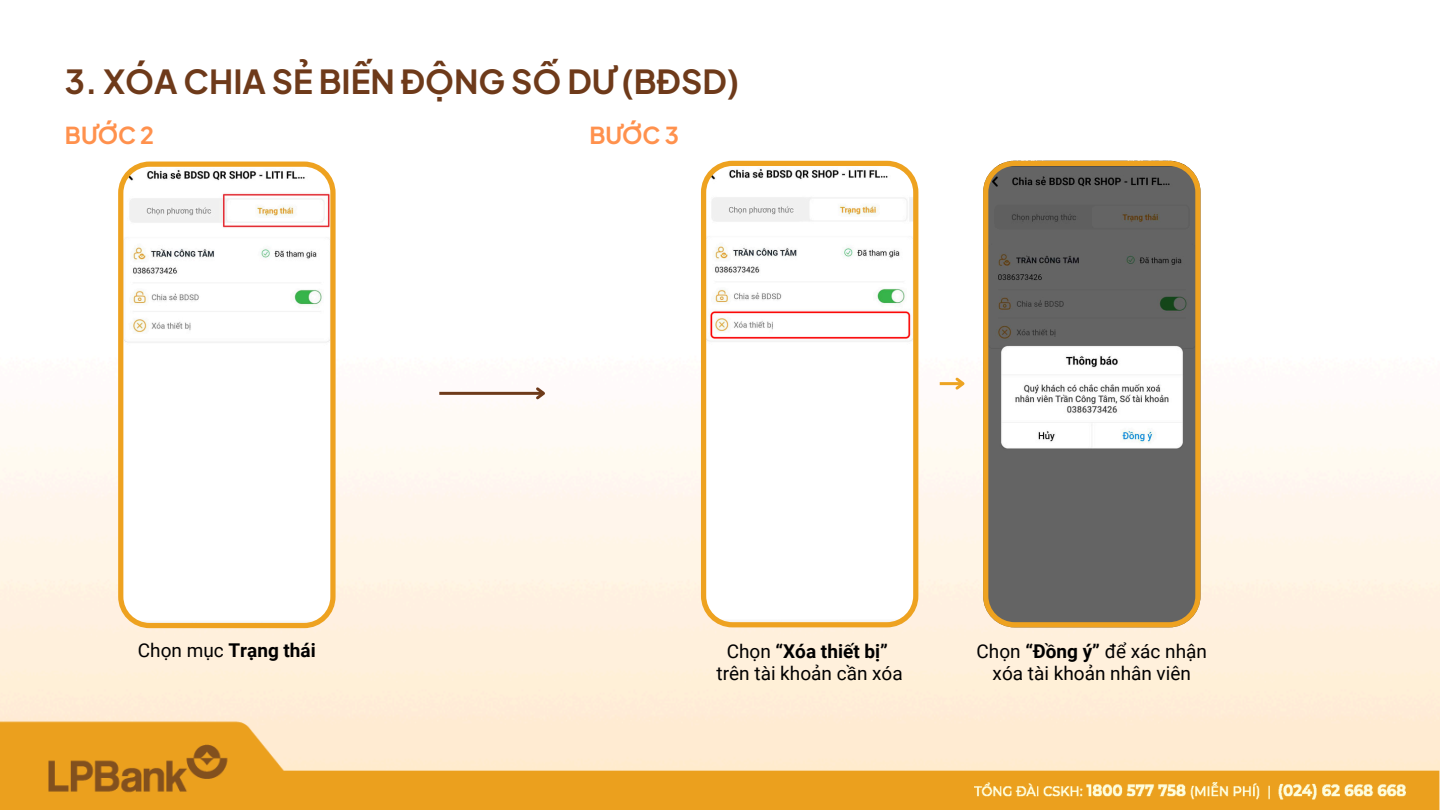
<style>
.page{position:relative;width:1440px;height:810px;background:#fff}
.page>*{position:absolute;margin:0;border:0;box-sizing:border-box;transform-origin:0 0}
.t1{font:700 33px "Plus Jakarta Sans";color:#6e3a1a}
.t2{font:700 23.3px "Plus Jakarta Sans";color:#ff914d}
.t3{font:19px/21.8px "Roboto";color:#000;text-align:center}
.t4{font:700 19px "Roboto";color:#000}
.s1{font-weight:400}
.s2{font-weight:700}
</style>
<div class="page">
<img style="left:0;top:703px;width:1440px;height:107px">
<img style="left:974px;top:783px;width:431px;height:16px">
<svg style="left:118px;top:162px;width:218px;height:466px"></svg>
<hr style="left:439px;top:392px;width:105px;height:3px;background:#6e3a1a">
<svg style="left:533px;top:385px;width:16px;height:17px"></svg>
<svg style="left:701px;top:161px;width:217px;height:466px"></svg>
<svg style="left:983px;top:161px;width:218px;height:466px"></svg>
<hr style="left:940px;top:382px;width:23px;height:3px;background:#eda423">
<svg style="left:953px;top:375px;width:15px;height:17px"></svg>
<p class="t1" style="left:65px;top:60px;width:676px">3. XÓA CHIA SẺ BIẾN ĐỘNG SỐ DƯ (BĐSD)</p>
<p class="t2" style="left:65px;top:120px;width:91px">BƯỚC 2</p>
<p class="t2" style="left:589px;top:120px;width:91px">BƯỚC 3</p>
<p class="t4" style="left:138px;top:639px;width:179px"><span class="s1">Chọn mục</span> Trạng thái</p>
<p class="t4" style="left:727px;top:641px;width:163px"><span class="s1">Chọn</span> “Xóa thiết bị”</p>
<p class="t3" style="left:717px;top:663px;width:188px">trên tài khoản cần xóa</p>
<p class="t3" style="left:977px;top:641px;width:232px">Chọn <span class="s2">“Đồng ý”</span> để xác nhận xóa tài khoản nhân viên</p>
</div>
